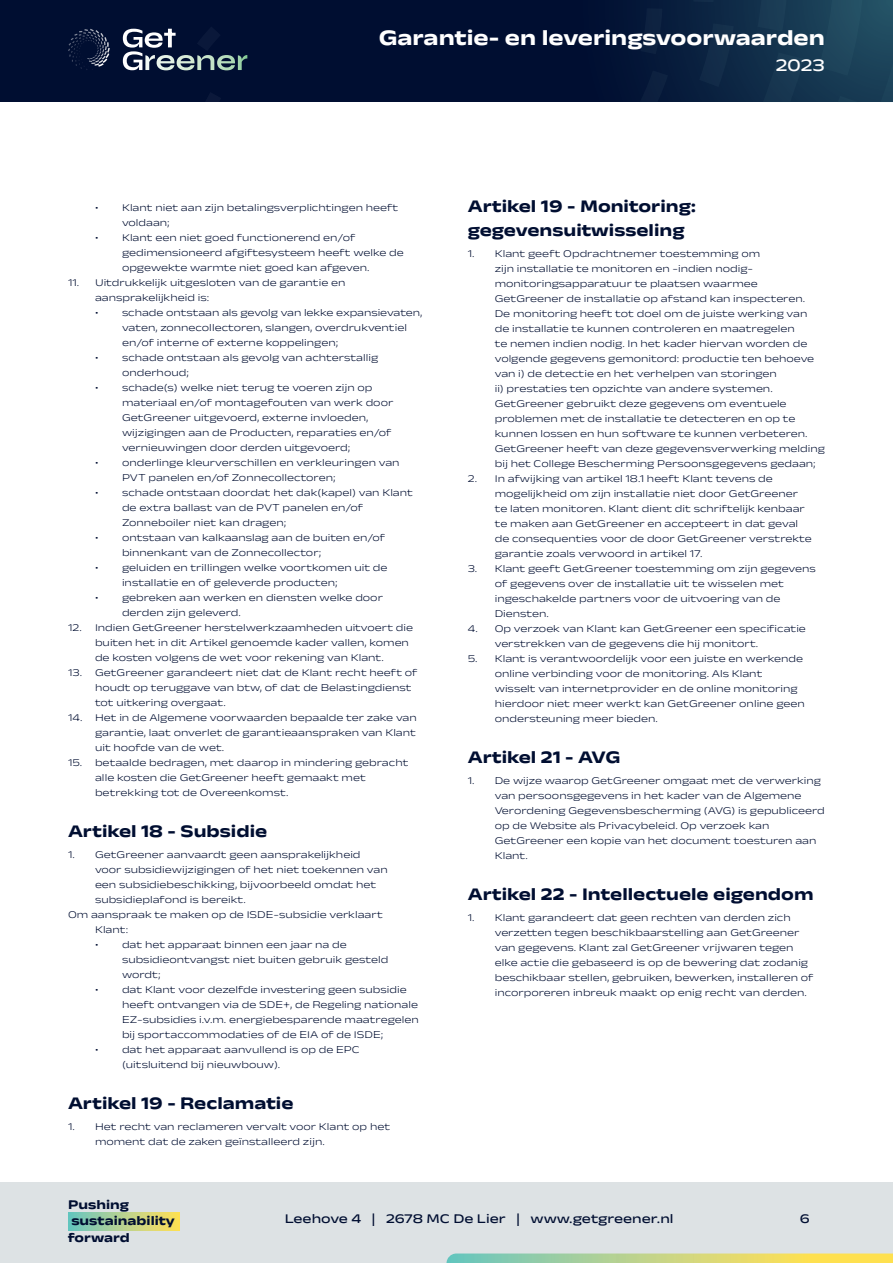
<style>
.page{position:relative;width:893px;height:1263px;background:#fff}
.page>*{position:absolute;margin:0;border:0;box-sizing:border-box;transform-origin:0 0}
.t1{font:700 22.5px "Anek Devanagari Expanded";color:#fff}
.Titel_-_Bold_12pt_bl{font:700 18px/24px "Anek Devanagari Expanded";color:#000e31}
.t2{font:500 18px "Anek Devanagari Expanded";color:#fff}
.t3{font:500 13.5px "Anek Devanagari Expanded";color:#000e31}
.t4{font:700 13.5px/16.5px "Anek Devanagari Expanded";color:#000e31}
.t5{font:300 10.5px/15px "Anek Devanagari Expanded";color:#000e31}
</style>
<div class="page">
<div style="left:0;top:1182px;width:893px;height:81px;background:#dde2e4"></div>
<div style="left:68px;top:1213px;width:111px;height:17px;background:linear-gradient(to right,#69c5c3,#ffe059)"></div>
<svg style="left:446px;top:1253px;width:447px;height:10px"></svg>
<div style="left:0;top:0;width:893px;height:102px;background:#000e31"></div>
<svg style="left:647px;top:0;width:106px;height:102px;fill:#09203f"></svg>
<svg style="left:753px;top:0;width:140px;height:102px"></svg>
<svg style="left:692px;top:0;width:22px;height:2px"></svg>
<div style="left:699px;top:23px;width:35px;height:64px;background:#112a47"></div>
<svg style="left:206px;top:93px;width:14px;height:9px"></svg>
<svg style="left:640px;top:8px;width:22px;height:46px"></svg>
<svg style="left:640px;top:70px;width:28px;height:32px"></svg>
<svg style="left:123px;top:28px;width:124px;height:42px"></svg>
<svg style="left:68px;top:29px;width:42px;height:41px"></svg>
<h1 class="t1" style="left:379px;top:25px;width:448px">Garantie- en leveringsvoorwaarden</h1>
<h2 class="t2" style="left:776px;top:55px;width:51px">2023</h2>
<p class="t5" style="left:122px;top:199px;width:278px;text-indent:-27px">• Klant niet aan zijn betalingsverplichtingen heeft voldaan;</p>
<p class="t5" style="left:122px;top:229px;width:283px;text-indent:-27px">• Klant een niet goed functionerend en/of gedimensioneerd afgiftesysteem heeft welke de opgewekte warmte niet goed kan afgeven.</p>
<p class="t5" style="left:95px;top:274px;width:252px;text-indent:-27px">11. Uitdrukkelijk uitgesloten van de garantie en aansprakelijkheid is:</p>
<p class="t5" style="left:122px;top:304px;width:302px;text-indent:-27px">• schade ontstaan als gevolg van lekke expansievaten, vaten, zonnecollectoren, slangen, overdrukventiel en/of interne of externe koppelingen;</p>
<p class="t5" style="left:122px;top:349px;width:258px;text-indent:-27px">• schade ontstaan als gevolg van achterstallig onderhoud;</p>
<p class="t5" style="left:122px;top:379px;width:273px;text-indent:-27px">• schade(s) welke niet terug te voeren zijn op materiaal en/of montagefouten van werk door GetGreener uitgevoerd, externe invloeden, wijzigingen aan de Producten, reparaties en/of vernieuwingen door derden uitgevoerd;</p>
<p class="t5" style="left:122px;top:454px;width:279px;text-indent:-27px">• onderlinge kleurverschillen en verkleuringen van<br>PVT panelen en/of Zonnecollectoren;</p>
<p class="t5" style="left:122px;top:484px;width:292px;text-indent:-27px">• schade ontstaan doordat het dak(kapel) van Klant de extra ballast van de PVT panelen en/of<br>Zonneboiler niet kan dragen;</p>
<p class="t5" style="left:122px;top:529px;width:265px;text-indent:-27px">• ontstaan van kalkaanslag aan de buiten en/of binnenkant van de Zonnecollector;</p>
<p class="t5" style="left:122px;top:559px;width:267px;text-indent:-27px">• geluiden en trillingen welke voortkomen uit de installatie en of geleverde producten;</p>
<p class="t5" style="left:122px;top:589px;width:262px;text-indent:-27px">• gebreken aan werken en diensten welke door derden zijn geleverd.</p>
<p class="t5" style="left:95px;top:619px;width:320px;text-indent:-27px">12. Indien GetGreener herstelwerkzaamheden uitvoert die buiten het in dit Artikel genoemde kader vallen, komen de kosten volgens de wet voor rekening van Klant.</p>
<p class="t5" style="left:95px;top:664px;width:324px;text-indent:-27px">13. GetGreener garandeert niet dat de Klant recht heeft of houdt op teruggave van btw, of dat de Belastingdienst tot uitkering overgaat.</p>
<p class="t5" style="left:95px;top:709px;width:323px;text-align:justify;text-indent:-27px">14. Het in de Algemene voorwaarden bepaalde ter zake van garantie, laat onverlet de garantieaanspraken van Klant uit hoofde van de wet.</p>
<p class="t5" style="left:95px;top:754px;width:315px;text-indent:-27px">15. betaalde bedragen, met daarop in mindering gebracht alle kosten die GetGreener heeft gemaakt met betrekking tot de Overeenkomst.</p>
<p class="Titel_-_Bold_12pt_bl" style="left:68px;top:818px;width:201px">Artikel 18 - Subsidie</p>
<p class="t5" style="left:95px;top:847px;width:294px;text-indent:-27px">1. GetGreener aanvaardt geen aansprakelijkheid voor subsidiewijzigingen of het niet toekennen van een subsidiebeschikking, bijvoorbeeld omdat het subsidieplafond is bereikt.</p>
<p class="t5" style="left:95px;top:907px;width:289px;text-indent:-27px">Om aanspraak te maken op de ISDE-subsidie verklaart<br>Klant:</p>
<p class="t5" style="left:122px;top:937px;width:268px;text-indent:-27px">• dat het apparaat binnen een jaar na de subsidieontvangst niet buiten gebruik gesteld wordt;</p>
<p class="t5" style="left:122px;top:982px;width:298px;text-indent:-27px">• dat Klant voor dezelfde investering geen subsidie heeft ontvangen via de SDE+, de Regeling nationale EZ-subsidies i.v.m. energiebesparende maatregelen bij sportaccommodaties of de EIA of de ISDE;</p>
<p class="t5" style="left:122px;top:1042px;width:239px;text-indent:-27px">• dat het apparaat aanvullend is op de EPC (uitsluitend bij nieuwbouw).</p>
<p class="Titel_-_Bold_12pt_bl" style="left:68px;top:1091px;width:227px">Artikel 19 - Reclamatie</p>
<p class="t5" style="left:95px;top:1119px;width:297px;text-indent:-27px">1. Het recht van reclameren vervalt voor Klant op het moment dat de zaken geïnstalleerd zijn.</p>
<p class="Titel_-_Bold_12pt_bl" style="left:468px;top:194px;width:230px">Artikel 19 - Monitoring: gegevensuitwisseling</p>
<p class="t5" style="left:495px;top:246px;width:332px;text-indent:-27px">1. Klant geeft Opdrachtnemer toestemming om<br>zijn installatie te monitoren en -indien nodig&shy;monitoringsapparatuur te plaatsen waarmee GetGreener de installatie op afstand kan inspecteren.<br>De monitoring heeft tot doel om de juiste werking van<br>de installatie te kunnen controleren en maatregelen<br>te nemen indien nodig. In het kader hiervan worden de volgende gegevens gemonitord: productie ten behoeve van i) de detectie en het verhelpen van storingen<br>ii) prestaties ten opzichte van andere systemen.<br>GetGreener gebruikt deze gegevens om eventuele problemen met de installatie te detecteren en op te kunnen lossen en hun software te kunnen verbeteren.<br>GetGreener heeft van deze gegevensverwerking melding bij het College Bescherming Persoonsgegevens gedaan;</p>
<p class="t5" style="left:495px;top:471px;width:319px;text-indent:-27px">2. In afwijking van artikel 18.1 heeft Klant tevens de mogelijkheid om zijn installatie niet door GetGreener te laten monitoren. Klant dient dit schriftelijk kenbaar te maken aan GetGreener en accepteert in dat geval de consequenties voor de door GetGreener verstrekte garantie zoals verwoord in artikel 17.</p>
<p class="t5" style="left:495px;top:561px;width:323px;text-indent:-27px">3. Klant geeft GetGreener toestemming om zijn gegevens of gegevens over de installatie uit te wisselen met ingeschakelde partners voor de uitvoering van de Diensten.</p>
<p class="t5" style="left:495px;top:621px;width:313px;text-indent:-27px">4. Op verzoek van Klant kan GetGreener een specificatie verstrekken van de gegevens die hij monitort.</p>
<p class="t5" style="left:495px;top:651px;width:312px;text-indent:-27px">5. Klant is verantwoordelijk voor een juiste en werkende online verbinding voor de monitoring. Als Klant wisselt van internetprovider en de online monitoring hierdoor niet meer werkt kan GetGreener online geen ondersteuning meer bieden.</p>
<p class="Titel_-_Bold_12pt_bl" style="left:468px;top:745px;width:154px">Artikel 21 - AVG</p>
<p class="t5" style="left:495px;top:773px;width:332px;text-indent:-27px">1. De wijze waarop GetGreener omgaat met de verwerking van persoonsgegevens in het kader van de Algemene Verordening Gegevensbescherming (AVG) is gepubliceerd op de Website als Privacybeleid. Op verzoek kan GetGreener een kopie van het document toesturen aan Klant.</p>
<p class="Titel_-_Bold_12pt_bl" style="left:468px;top:882px;width:347px">Artikel 22 - Intellectuele eigendom</p>
<p class="t5" style="left:495px;top:910px;width:320px;text-indent:-27px">1. Klant garandeert dat geen rechten van derden zich verzetten tegen beschikbaarstelling aan GetGreener van gegevens. Klant zal GetGreener vrijwaren tegen elke actie die gebaseerd is op de bewering dat zodanig beschikbaar stellen, gebruiken, bewerken, installeren of incorporeren inbreuk maakt op enig recht van derden.</p>
<p class="t4" style="left:68px;top:1196px;width:108px">Pushing sustainability forward</p>
<p class="t3" style="left:285px;top:1210px;width:390px">Leehove 4 | 2678 MC De Lier | www.getgreener.nl</p>
<p class="t3" style="left:800px;top:1210px;width:11px">6</p>
</div>
